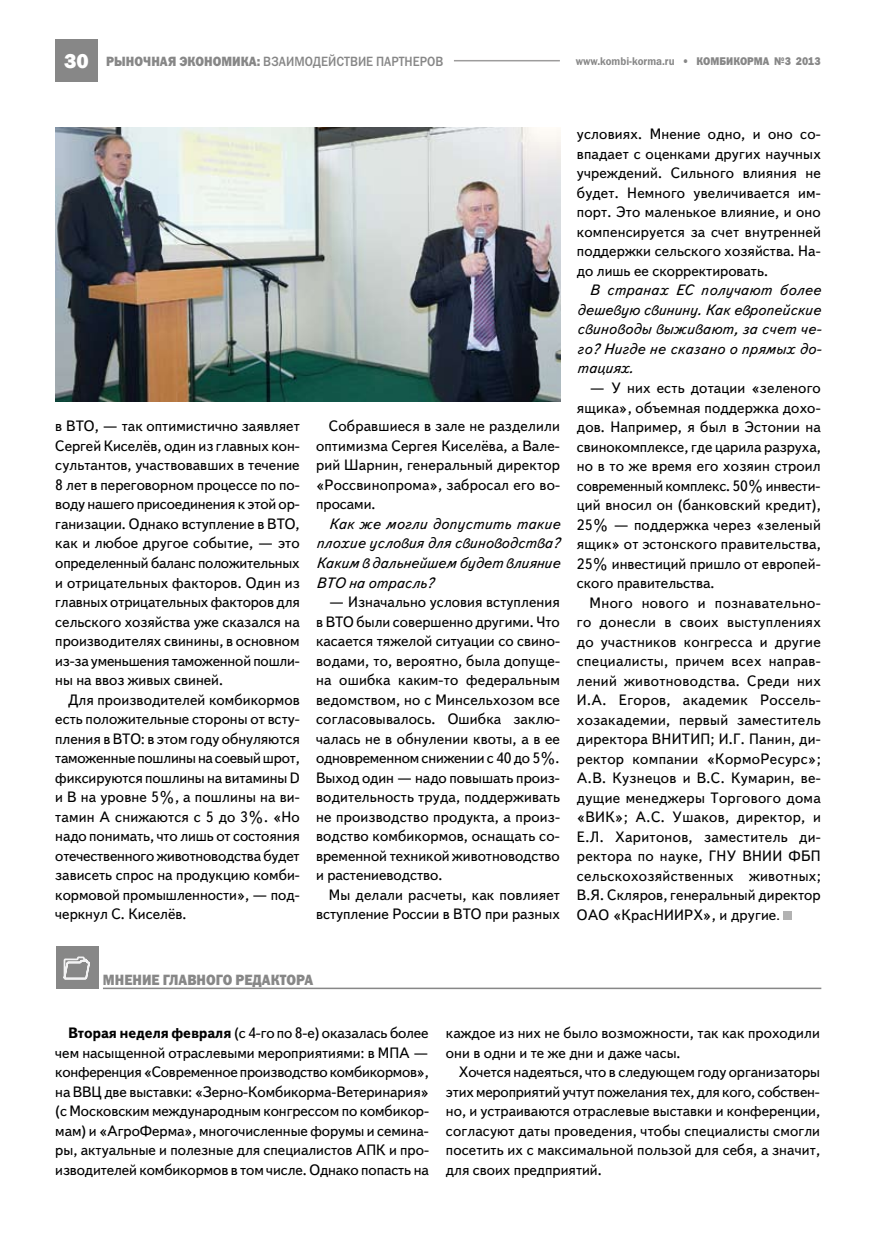
<style>
.page{position:relative;width:893px;height:1234px;background:#fff}
.page>*{position:absolute;margin:0;border:0;box-sizing:border-box;transform-origin:0 0}
.t1{font:15px/19.5px "Text Book C";color:#000;text-align:justify}
.t2{font:italic 15px/19.5px "Text Book C";letter-spacing:.005em;color:#000;text-align:justify}
.t3{font:15px "Franklin Gothic Heavy C";color:#878787;scale:.9 1}
.t4{font:13.5px "Franklin Gothic Medium C";color:#878787;scale:.9 1}
.t5{font:11.25px "Franklin Gothic Demi C";color:#878787;scale:.9 1}
.s1{font-family:"Franklin Gothic";font-weight:800;font-size:21px;color:#fff}
.s2{font-family:"Franklin Gothic Heavy C"}
.s3{font-family:"Franklin Gothic Book C";font-size:13.5px}
.s4{font-weight:700}
</style>
<div class="page">
<div style="left:55px;top:39px;width:43px;height:42px;background:#878787"></div>
<hr style="left:454px;top:60px;width:106px;height:1px;background:#9d9c9c">
<div style="left:783px;top:910px;width:9px;height:9px;background:#b2b2b2"></div>
<img style="left:55px;top:128px;width:506px;height:273px">
<div style="left:56px;top:946px;width:42px;height:42px;background:#878787"></div>
<svg style="left:64px;top:956px;width:26px;height:23px"></svg>
<hr style="left:103px;top:987px;width:718px;height:1px;background:#878787">
<p class="t4" style="left:64px;top:54px;width:423px"><span class="s1">30</span> <span class="s2">РЫНОЧНАЯ ЭКОНОМИКА:</span> ВЗАИМОДЕЙСТВИЕ ПАРТНЕРОВ</p>
<p class="t5" style="left:576px;top:54px;width:274px">www.kombi-korma.ru <span class="s2">• КОМБИКОРМА №3 2013</span></p>
<p class="t1" style="left:55px;top:416px;width:246px">в ВТО, — так оптимистично заявляет Сергей Киселёв, один из главных кон&shy;сультантов, участвовавших в течение 8 лет в переговорном процессе по по&shy;воду нашего присоединения к этой ор&shy;ганизации. Однако вступление в ВТО, как и любое другое событие, — это определенный баланс положительных и отрицательных факторов. Один из главных отрицательных факторов для сельского хозяйства уже сказался на производителях свинины, в основном из-за уменьшения таможенной пошли&shy;ны на ввоз живых свиней.</p>
<p class="t1" style="left:55px;top:689px;width:246px;text-indent:13px">Для производителей комбикормов есть положительные стороны от всту&shy;пления в ВТО: в этом году обнуляются таможенные пошлины на соевый шрот, фиксируются пошлины на витамины D и B на уровне 5%, а пошлины на ви&shy;тамин А снижаются с 5 до 3%. «Но надо понимать, что лишь от состояния отечественного животноводства будет зависеть спрос на продукцию комби&shy;кормовой промышленности», — под&shy;черкнул С. Киселёв.</p>
<p class="t1" style="left:316px;top:416px;width:245px;text-indent:13px">Собравшиеся в зале не разделили оптимизма Сергея Киселёва, а Вале&shy;рий Шарнин, генеральный директор «Россвинопрома», забросал его во&shy;просами.</p>
<p class="t2" style="left:316px;top:514px;width:245px;text-indent:13px">Как же могли допустить такие плохие условия для свиноводства?<br>Каким в дальнейшем будет влияние ВТО на отрасль?</p>
<p class="t1" style="left:316px;top:592px;width:245px;text-indent:13px">— Изначально условия вступления в ВТО были совершенно другими. Что касается тяжелой ситуации со свино&shy;водами, то, вероятно, была допуще&shy;на ошибка каким-то федеральным ведомством, но с Минсельхозом все согласовывалось. Ошибка заклю&shy;чалась не в обнулении квоты, а в ее одновременном снижении с 40 до 5%.<br>Выход один — надо повышать произ&shy;водительность труда, поддерживать не производство продукта, а произ&shy;водство комбикормов, оснащать со&shy;временной техникой животноводство и растениеводство.</p>
<p class="t1" style="left:316px;top:884px;width:245px;text-align:right">Мы делали расчеты, как повлияет вступление России в ВТО при разных</p>
<p class="t1" style="left:577px;top:125px;width:245px">условиях. Мнение одно, и оно со&shy;впадает с оценками других научных учреждений. Сильного влияния не будет. Немного увеличивается им&shy;порт. Это маленькое влияние, и оно компенсируется за счет внутренней поддержки сельского хозяйства. На&shy;до лишь ее скорректировать.</p>
<p class="t2" style="left:577px;top:280px;width:246px;text-indent:13px">В странах ЕС получают более дешевую свинину. Как европейские свиноводы выживают, за счет че&shy;го? Нигде не сказано о прямых до&shy;тациях.</p>
<p class="t1" style="left:577px;top:378px;width:245px;text-indent:13px">— У них есть дотации «зеленого ящика», объемная поддержка дохо&shy;дов. Например, я был в Эстонии на свинокомплексе, где царила разруха, но в то же время его хозяин строил современный комплекс. 50% инвести&shy;ций вносил он (банковский кредит), 25% — поддержка через «зеленый ящик» от эстонского правительства, 25% инвестиций пришло от европей&shy;ского правительства.</p>
<p class="t1" style="left:577px;top:593px;width:245px;text-indent:13px">Много нового и познавательно&shy;го донесли в своих выступлениях до участников конгресса и другие специалисты, причем всех направ&shy;лений животноводства. Среди них И.А. Егоров, академик Россель&shy;хозакадемии, первый заместитель директора ВНИТИП; И.Г. Панин, ди&shy;ректор компании «КормоРесурс»; А.В. Кузнецов и В.С. Кумарин, ве&shy;дущие менеджеры Торгового дома «ВИК»; А.С. Ушаков, директор, и Е.Л. Харитонов, заместитель ди&shy;ректора по науке, ГНУ ВНИИ ФБП сельскохозяйственных животных; В.Я. Скляров, генеральный директор ОАО «КрасНИИРХ», и другие<span class="s3">.</span></p>
<p class="t3" style="left:103px;top:971px;width:215px">мн ени е главного редактора</p>
<p class="t1" style="left:55px;top:1023px;width:375px;text-indent:13px"><span class="s4">Вторая неделя февраля</span> (с 4-го по 8-е) оказалась более чем насыщенной отраслевыми мероприятиями: в МПА — конференция «Современное производство комбикормов», на ВВЦ две выставки: «Зерно-Комбикорма-Ветеринария» (с Московским международным конгрессом по комбикор&shy;мам) и «АгроФерма», многочисленные форумы и семина&shy;ры, актуальные и полезные для специалистов АПК и про&shy;изводителей комбикормов в том числе. Однако попасть на</p>
<p class="t1" style="left:446px;top:1023px;width:375px">каждое из них не было возможности, так как проходили они в одни и те же дни и даже часы.</p>
<p class="t1" style="left:446px;top:1062px;width:376px;text-indent:13px">Хочется надеяться, что в следующем году организаторы этих мероприятий учтут пожелания тех, для кого, собствен&shy;но, и устраиваются отраслевые выставки и конференции, согласуют даты проведения, чтобы специалисты смогли посетить их с максимальной пользой для себя, а значит, для своих предприятий.</p>
</div>
